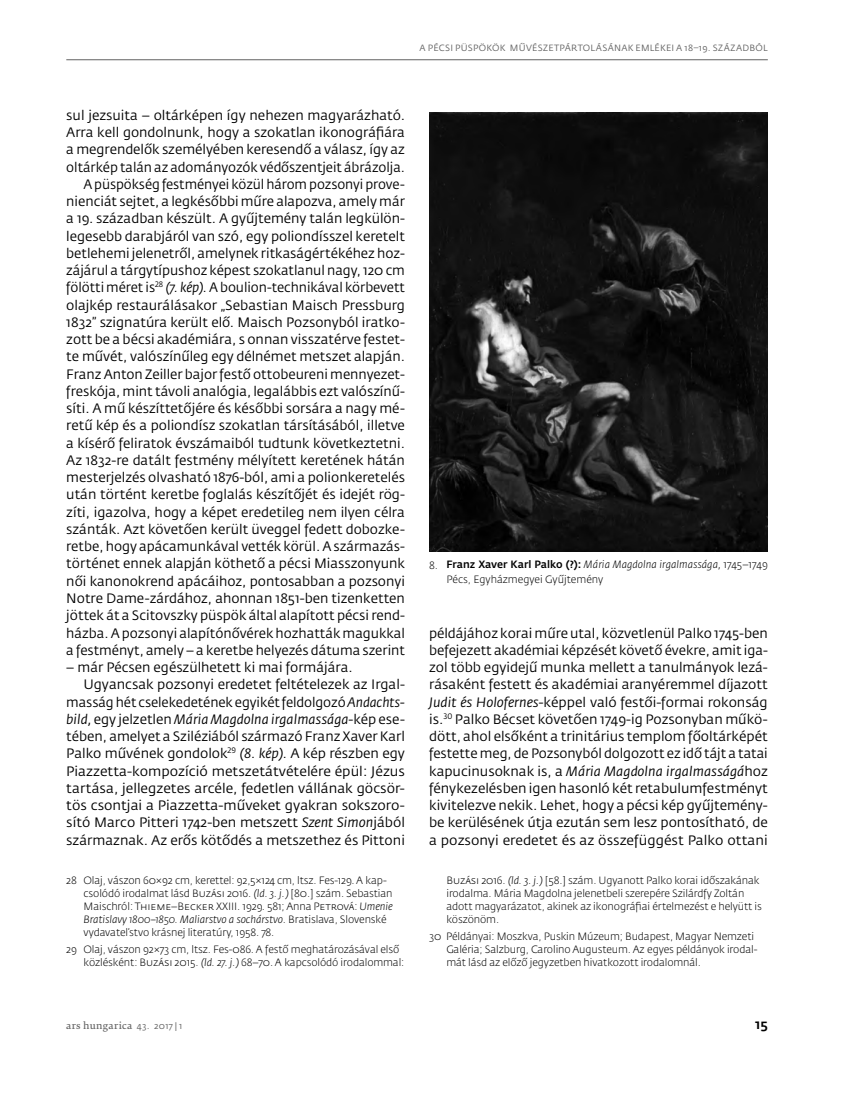
<style>
.page{position:relative;width:862px;height:1104px;background:#fff}
.page>*{position:absolute;margin:0;border:0;box-sizing:border-box;transform-origin:0 0}
.t1{font:13.5px/17.2px "Fedra Sans Pro";color:#000;text-align:right}
.t2{font:italic 13.5px "Fedra Sans Pro";color:#000}
.t3{font:500 13.5px "Fedra Sans Pro";color:#000}
.t4{font:300 10.5px/13px "Fedra Sans Pro";letter-spacing:-.01em;color:#000}
.t5{font:9px "Fedra Sans Pro";letter-spacing:.035em;color:#626262}
.t6{font:9px "Fedra Serif B Pro";letter-spacing:.025em;color:#626262}
.s1{font-style:italic}
.s2{font-style:normal}
.s3{font-weight:500}
.s4{font-family:"Fedra Sans Pro"}
</style>
<div class="page">
<hr style="left:66px;top:59px;width:701px;height:1px;background:#626262">
<img style="left:429px;top:113px;width:338px;height:438px">
<p class="t5" style="left:419px;top:44px;width:349px">A PÉCSI PÜSPÖKÖK MŰVÉSZETPÁRTOLÁSÁNAK EMLÉKEI A 18–19. SZÁZADBÓL</p>
<p class="t1" style="left:66px;top:108px;width:340px">sul jezsuita – oltárképen így nehezen magyarázható.<br>Arra kell gondolnunk, hogy a szokatlan ikonográfiára a megrendelők személyében keresendő a válasz, így az oltárkép talán az adományozók védőszentjeit ábrázolja.<br>A püspökség festményei közül három pozsonyi prove&shy;nienciát sejtet, a legkésőbbi műre alapozva, amely már a 19. században készült. A gyűjtemény talán legkülön&shy;legesebb darabjáról van szó, egy poliondísszel keretelt betlehemi jelenetről, amelynek ritkaságértékéhez hoz&shy;zájárul a tárgytípushoz képest szokatlanul nagy, 120 cm fölötti méret is<sup>28</sup> <span class="s1">(7. kép).</span> A boulion-technikával körbevett olajkép restaurálásakor „Sebastian Maisch Pressburg 1832” szignatúra került elő. Maisch Pozsonyból iratko&shy;zott be a bécsi akadémiára, s onnan visszatérve festet&shy;te művét, valószínűleg egy délnémet metszet alapján.<br>Franz Anton Zeiller bajor festő ottobeureni mennyezet&shy;freskója, mint távoli analógia, legalábbis ezt valószínű&shy;síti. A mű készíttetőjére és későbbi sorsára a nagy mé&shy;retű kép és a poliondísz szokatlan társításából, illetve a kísérő feliratok évszámaiból tudtunk következtetni.<br>Az 1832-re datált festmény mélyített keretének hátán mesterjelzés olvasható 1876-ból, ami a polionkeretelés után történt keretbe foglalás készítőjét és idejét rög&shy;zíti, igazolva, hogy a képet eredetileg nem ilyen célra szánták. Azt követően került üveggel fedett dobozke&shy;retbe, hogy apácamunkával vették körül. A származás&shy;történet ennek alapján köthető a pécsi Miasszonyunk női kanonokrend apácáihoz, pontosabban a pozsonyi Notre Dame-zárdához, ahonnan 1851-ben tizenketten jöttek át a Scitovszky püspök által alapított pécsi rend&shy;házba. A pozsonyi alapítónővérek hozhatták magukkal a festményt, amely – a keretbe helyezés dátuma szerint</p>
<p class="t1" style="left:66px;top:660px;width:288px">– már Pécsen egészülhetett ki mai formájára.</p>
<p class="t1" style="left:83px;top:677px;width:323px">Ugyancsak pozsonyi eredetet feltételezek az Irgal-</p>
<p class="t1" style="left:66px;top:694px;width:340px">masság hét cselekedetének egyikét feldolgozó <span class="s1">Andachts-</span></p>
<p class="t2" style="left:66px;top:714px;width:340px">bild, <span class="s2">egy jelzetlen</span> Mária Magdolna irgalmassága<span class="s2">-kép ese-</span></p>
<p class="t1" style="left:66px;top:729px;width:340px">tében, amelyet a Sziléziából származó Franz Xaver Karl</p>
<p class="t1" style="left:66px;top:746px;width:340px">Palko művének gondolok<sup>29</sup> <span class="s1">(8. kép).</span> A kép részben egy</p>
<p class="t1" style="left:66px;top:763px;width:340px">Piazzetta-kompozíció metszetátvételére épül: Jézus</p>
<p class="t1" style="left:66px;top:780px;width:340px">tartása, jellegzetes arcéle, fedetlen vállának göcsör-</p>
<p class="t1" style="left:66px;top:798px;width:340px">tös csontjai a Piazzetta-műveket gyakran sokszoro-</p>
<p class="t1" style="left:66px;top:815px;width:340px">sító Marco Pitteri 1742-ben metszett <span class="s1">Szent Simon</span>jából</p>
<p class="t1" style="left:66px;top:832px;width:340px">származnak. Az erős kötődés a metszethez és Pittoni</p>
<p class="t4" style="left:84px;top:875px;width:310px;text-indent:-17px">28 Olaj, vászon 60×92 cm, kerettel: 92,5×124 cm, ltsz. Fes-129. A kap&shy;csolódó irodalmat lásd Buzási 2016. <span class="s1">(ld. 3. j.)</span> [80.] szám. Sebastian Maischról: Thieme–Becker XXIII. 1929. 581; Anna Petrová: <span class="s1">Umenie Bratislavy 1800–1850. Maliarstvo a sochárstvo.</span> Bratislava, Slovenské vydavatel’stvo krásnej literatúry, 1958. 78.</p>
<p class="t4" style="left:84px;top:943px;width:322px;text-indent:-17px">29 Olaj, vászon 92×73 cm, ltsz. Fes-086. A festő meghatározásával első közlésként: Buzási 2015. <span class="s1">(ld. 27. j.)</span> 68–70. A kapcsolódó irodalommal:</p>
<p class="t4" style="left:446px;top:558px;width:323px;line-height:14.2px;text-indent:-17px">8. <span class="s3">Franz Xaver Karl Palko (?):</span> <span class="s1">Mária Magdolna irgalmassága,</span> 1745–1749<br>Pécs, Egyházmegyei Gyűjtemény</p>
<p class="t1" style="left:429px;top:625px;width:340px;text-align:justify">példájához korai műre utal, közvetlenül Palko 1745-ben befejezett akadémiai képzését követő évekre, amit iga&shy;zol több egyidejű munka mellett a tanulmányok lezá&shy;rásaként festett és akadémiai aranyéremmel díjazott <span class="s1">Judit és Holofernes-</span>képpel való festői-formai rokonság is.<sup>30</sup> Palko Bécset követően 1749-ig Pozsonyban műkö&shy;dött, ahol elsőként a trinitárius templom főoltárképét festette meg, de Pozsonyból dolgozott ez idő tájt a tatai kapucinusoknak is, a <span class="s1">Mária Magdolna irgalmasságá</span>hoz fénykezelésben igen hasonló két retabulumfestményt kivitelezve nekik. Lehet, hogy a pécsi kép gyűjtemény&shy;be kerülésének útja ezután sem lesz pontosítható, de a pozsonyi eredetet és az összefüggést Palko ottani</p>
<p class="t4" style="left:446px;top:875px;width:317px">Buzási 2016. <span class="s1">(ld. 3. j.)</span> [58.] szám. Ugyanott Palko korai időszakának irodalma. Mária Magdolna jelenetbeli szerepére Szilárdfy Zoltán adott magyarázatot, akinek az ikonográfiai értelmezést e helyütt is köszönöm.</p>
<p class="t4" style="left:446px;top:930px;width:312px;text-indent:-17px">30 Példányai: Moszkva, Puskin Múzeum; Budapest, Magyar Nemzeti<br>Galéria; Salzburg, Carolino Augusteum. Az egyes példányok irodal&shy;mát lásd az előző jegyzetben hivatkozott irodalomnál.</p>
<p class="t6" style="left:66px;top:1021px;width:117px">ars hungarica <span class="s4">43. 2017 | 1</span></p>
<p class="t3" style="left:755px;top:1019px;width:14px">15</p>
</div>
